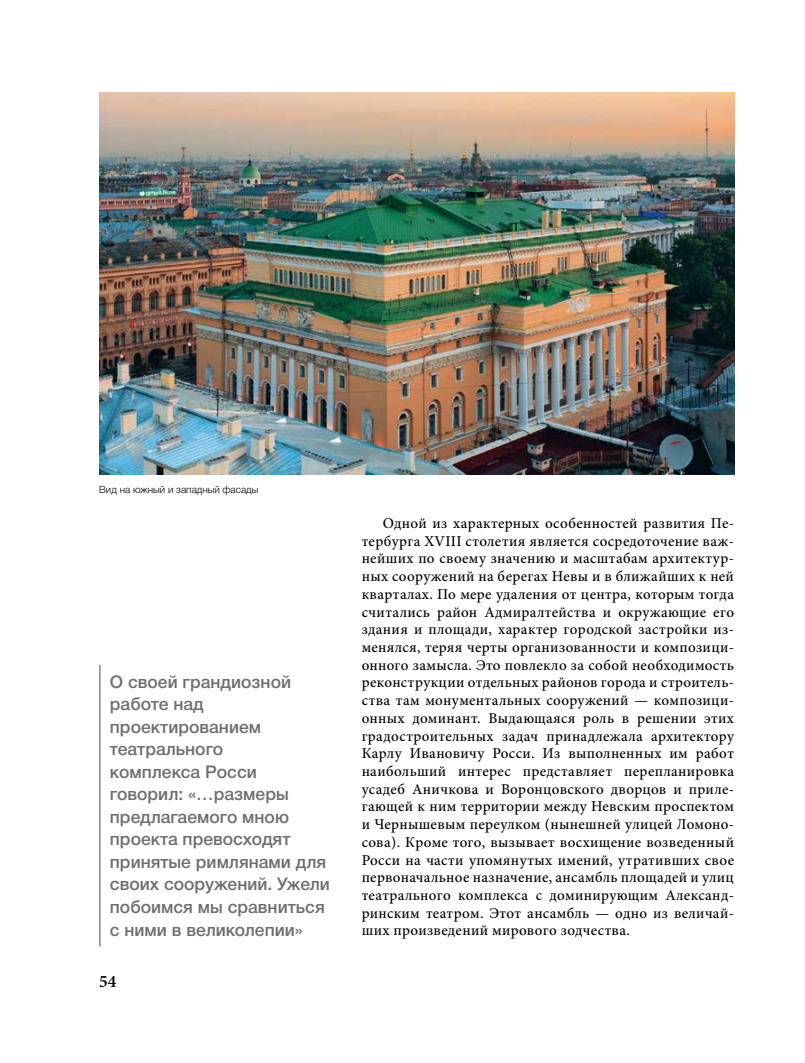
<style>
.page{position:relative;width:805px;height:1063px;background:#fff}
.page>*{position:absolute;margin:0;border:0;box-sizing:border-box;transform-origin:0 0}
.t1{font:500 17.5px/22.5px "Helvetica Neue Cyr";color:#6d6f71}
.t2{font:600 17.5px "Minion Pro";color:#000}
.t3{font:500 15px/17.8px "Minion Pro";letter-spacing:.02em;color:#000;text-align:justify}
.t4{font:300 10px "Helvetica Neue Cyr";color:#000}
</style>
<div class="page">
<hr style="left:99px;top:665px;width:1px;height:282px;background:#6d6f71">
<img style="left:99px;top:93px;width:635px;height:382px">
<p class="t4" style="left:99px;top:483px;width:161px">Вид на южный и западный фасады</p>
<p class="t1" style="left:110px;top:671px;width:221px">О своей грандиозной работе над проектированием театрального<br>комплекса Росси говорил: «…размеры предлагаемого мною проекта превосходят принятые римлянами для своих сооружений. Ужели побоимся мы сравниться с ними в великолепии»</p>
<p class="t2" style="left:99px;top:969px;width:19px">54</p>
<p class="t3" style="left:361px;top:514px;width:374px;text-indent:21px">Одной из характерных особенностей развития Пе&shy;тербурга XVIII столетия является сосредоточение важ&shy;нейших по своему значению и масштабам архитектур&shy;ных сооружений на берегах Невы и в ближайших к ней кварталах. По мере удаления от центра, которым тогда считались район Адмиралтейства и окружающие его здания и площади, характер городской застройки из&shy;менялся, теряя черты организованности и композици&shy;онного замысла. Это повлекло за собой необходимость реконструкции отдельных районов города и строитель&shy;ства там монументальных сооружений — композици&shy;онных доминант. Выдающаяся роль в решении этих градостроительных задач принадлежала архитектору Карлу Ивановичу Росси. Из выполненных им работ наибольший интерес представляет перепланировка усадеб Аничкова и Воронцовского дворцов и приле&shy;гающей к ним территории между Невским проспектом и Чернышевым переулком (нынешней улицей Ломоно&shy;сова). Кроме того, вызывает восхищение возведенный Росси на части упомянутых имений, утративших свое первоначальное назначение, ансамбль площадей и улиц театрального комплекса с доминирующим Александ&shy;ринским театром. Этот ансамбль — одно из величай&shy;ших произведений мирового зодчества.</p>
</div>
